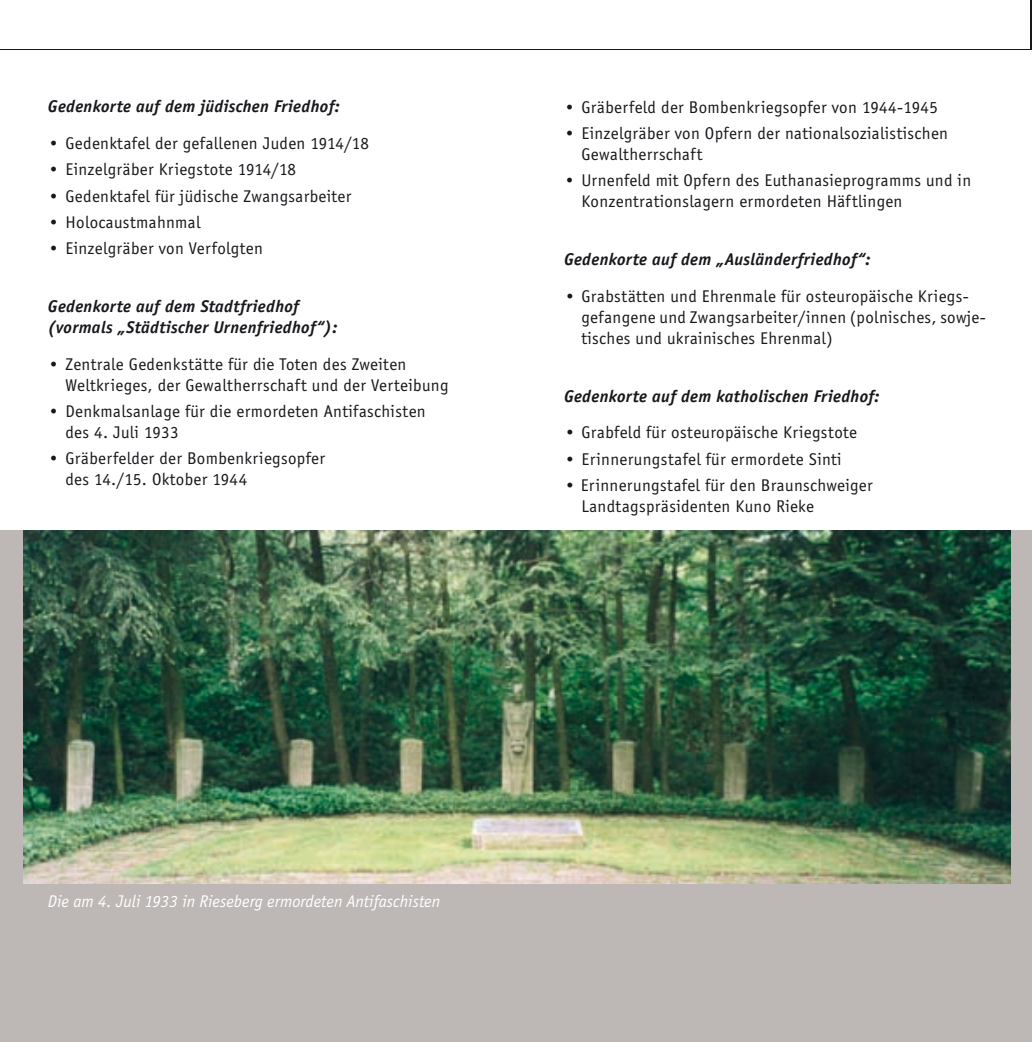
<style>
.page{position:relative;width:1032px;height:1042px;background:#fff}
.page>*{position:absolute;margin:0;border:0;box-sizing:border-box;transform-origin:0 0}
.t1{font:17.5px/21px "Officina San Itc T";letter-spacing:.02em;color:#1a171c}
.t2{font:italic 700 17.5px/21px "Officina San Itc T";letter-spacing:.02em;color:#1a171c}
.t3{font:italic 17.5px "Officina San Itc T";color:#fff}
</style>
<div class="page">
<div style="left:0;top:531px;width:534px;height:511px;background:#bdb7b6"></div>
<div style="left:504px;top:531px;width:528px;height:511px;background:#bdb7b6"></div>
<svg style="left:1030px;top:0;width:2px;height:49px"></svg>
<hr style="left:0;top:49px;width:1032px;height:1px;background:#1a171c">
<img style="left:23px;top:531px;width:987px;height:352px">
<p class="t2" style="left:48px;top:96px;width:293px">Gedenkorte auf dem jüdischen Friedhof:</p>
<p class="t1" style="left:48px;top:133px;width:322px">• Gedenktafel der gefallenen Juden 1914/18</p>
<p class="t1" style="left:48px;top:159px;width:250px">• Einzelgräber Kriegstote 1914/18</p>
<p class="t1" style="left:48px;top:185px;width:305px">• Gedenktafel für jüdische Zwangsarbeiter</p>
<p class="t1" style="left:48px;top:211px;width:154px">• Holocaustmahnmal</p>
<p class="t1" style="left:48px;top:238px;width:216px">• Einzelgräber von Verfolgten</p>
<p class="t2" style="left:48px;top:295px;width:291px">Gedenkorte auf dem Stadtfriedhof (vormals „Städtischer Urnenfriedhof“):</p>
<p class="t1" style="left:65px;top:353px;width:385px;text-indent:-18px">• Zentrale Gedenkstätte für die Toten des Zweiten<br>Weltkrieges, der Gewaltherrschaft und der Verteibung</p>
<p class="t1" style="left:65px;top:400px;width:362px;text-indent:-18px">• Denkmalsanlage für die ermordeten Antifaschisten des 4. Juli 1933</p>
<p class="t1" style="left:65px;top:448px;width:261px;text-indent:-18px">• Gräberfelder der Bombenkriegsopfer des 14./15. Oktober 1944</p>
<p class="t1" style="left:564px;top:96px;width:375px">• Gräberfeld der Bombenkriegsopfer von 1944-1945</p>
<p class="t1" style="left:581px;top:123px;width:368px;text-indent:-18px">• Einzelgräber von Opfern der nationalsozialistischen<br>Gewaltherrschaft</p>
<p class="t1" style="left:581px;top:170px;width:391px;text-indent:-18px">• Urnenfeld mit Opfern des Euthanasieprogramms und in<br>Konzentrationslagern ermordeten Häftlingen</p>
<p class="t2" style="left:564px;top:249px;width:308px">Gedenkorte auf dem „Ausländerfriedhof“:</p>
<p class="t1" style="left:581px;top:285px;width:406px;text-indent:-18px">• Grabstätten und Ehrenmale für osteuropäische Kriegs&shy;gefangene und Zwangsarbeiter/innen (polnisches, sowje&shy;tisches und ukrainisches Ehrenmal)</p>
<p class="t2" style="left:564px;top:385px;width:317px">Gedenkorte auf dem katholischen Friedhof:</p>
<p class="t1" style="left:564px;top:422px;width:295px">• Grabfeld für osteuropäische Kriegstote</p>
<p class="t1" style="left:564px;top:448px;width:279px">• Erinnerungstafel für ermordete Sinti</p>
<p class="t1" style="left:581px;top:474px;width:293px;text-indent:-18px">• Erinnerungstafel für den Braunschweiger<br>Landtagspräsidenten Kuno Rieke</p>
<p class="t3" style="left:48px;top:891px;width:394px">Die am 4. Juli 1933 in Rieseberg ermordeten Antifaschisten</p>
</div>
